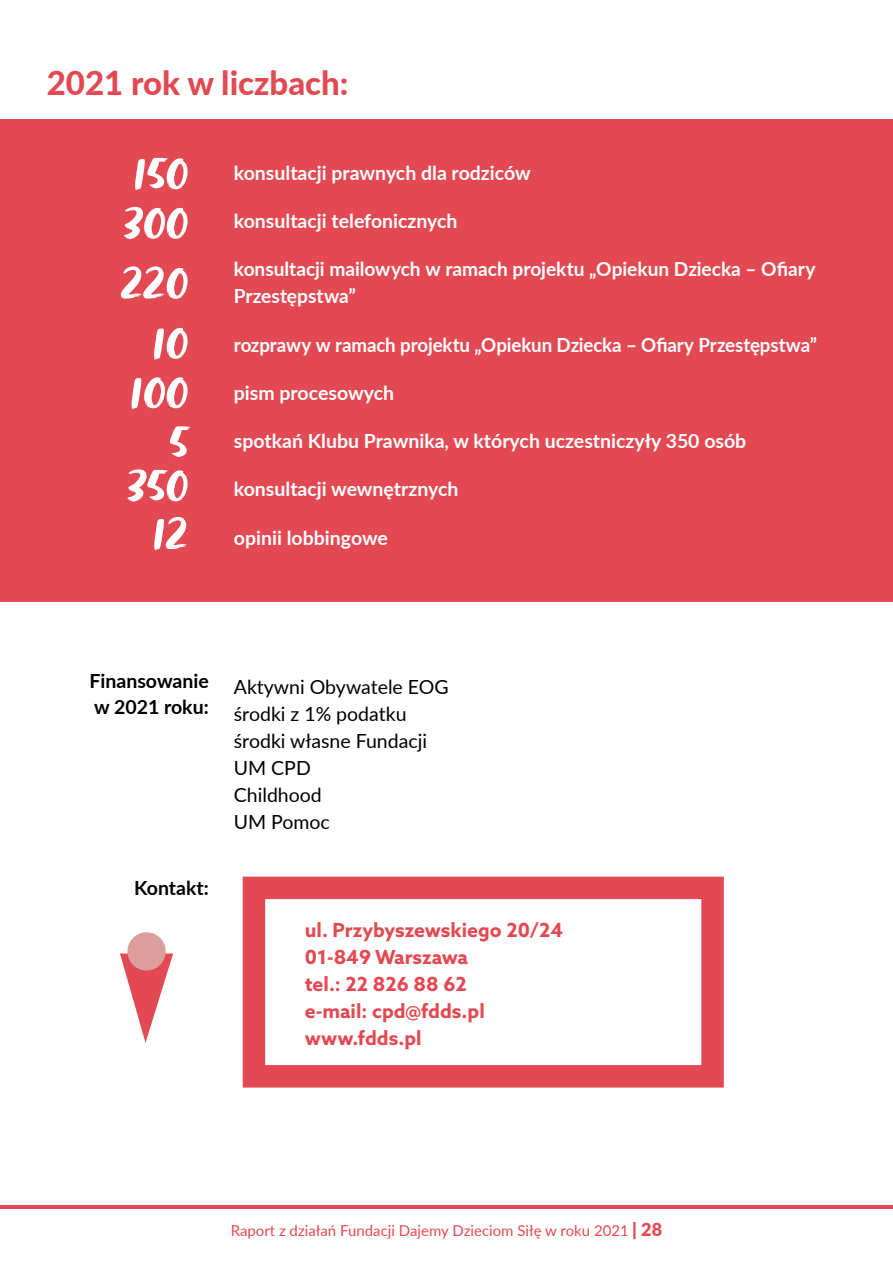
<style>
.page{position:relative;width:893px;height:1263px;background:#fff}
.page>*{position:absolute;margin:0;border:0;box-sizing:border-box;transform-origin:0 0}
.t1{font:57px/49.5px "Zooja Pro";color:#fff;text-align:center}
.t2{font:800 33px "Lato";color:#e34952}
.t3{font:700 19.5px/27px "Lato";color:#fff}
.t4{font:700 19.5px/27px "Azo Sans";color:#e34952}
.t5{font:19.5px/27px "Lato";color:#000}
.t6{font:700 19.5px "Lato";color:#fff;scale:.96 1}
.t7{font:700 19.5px/26.2px "Lato";color:#000}
.t8{font:900 18px "Lato";color:#e34952}
.t9{font:15px "Lato";color:#e34952}
.s1{font-family:"Azo Sans";font-weight:400;font-size:19.5px;color:#fff}
</style>
<div class="page">
<hr style="left:0;top:1205px;width:893px;height:4px;background:#e34952">
<div style="left:0;top:119px;width:893px;height:483px;background:#e34952"></div>
<svg style="left:120px;top:953px;width:53px;height:90px"></svg>
<div style="left:127px;top:932px;width:39px;height:38px;background:#dc9e9b;border-radius:50%"></div>
<div style="left:243px;top:877px;width:481px;height:210px;border:22px solid #e34952"></div>
<h2 class="t2" style="left:47px;top:58px;width:303px">2021 rok w liczbach:</h2>
<h1 class="t1" style="left:123px;top:153px;width:67px;text-align:left">150<br>300</h1>
<h1 class="t1" style="left:121px;top:257px;width:69px;line-height:60px">220<br>10</h1>
<h1 class="t1" style="left:129px;top:372px;width:60px;text-align:right">100<br>5</h1>
<h1 class="t1" style="left:126px;top:466px;width:63px;line-height:48px">350<br>12</h1>
<p class="t3" style="left:234px;top:158px;width:298px">konsultacji prawnych dla rodziców</p>
<p class="t3" style="left:234px;top:207px;width:225px">konsultacji telefonicznych</p>
<p class="t3" style="left:234px;top:255px;width:583px">konsultacji mailowych w ramach projektu „Opiekun Dziecka – Ofiary<br>Przestępstwa”</p>
<p class="t6" style="left:234px;top:330px;width:609px">rozprawy w ramach projektu „Opiekun Dziecka – Ofiary Przestępstwa”</p>
<p class="t3" style="left:234px;top:378px;width:162px">pism procesowych</p>
<p class="t3" style="left:234px;top:427px;width:514px">spotkań Klubu Prawnika, w których uczestniczyły 350 osób</p>
<p class="t3" style="left:234px;top:475px;width:226px">konsultacji wewnętrznych</p>
<p class="t3" style="left:234px;top:523px;width:156px">opinii lobbingowe</p>
<p class="t7" style="left:90px;top:666px;width:121px">Finansowanie w 2021 roku:</p>
<p class="t7" style="left:134px;top:874px;width:76px">Kontakt:</p>
<p class="t5" style="left:234px;top:672px;width:216px">Aktywni Obywatele EOG środki z 1% podatku środki własne Fundacji<br>UM CPD<br>Childhood<br>UM Pomoc</p>
<p class="t4" style="left:305px;top:916px;width:260px">ul. Przybyszewskiego 20/24<br>01-849 Warszawa<br>tel.: 22 826 88 62<br>e-mail: cpd@fdds.pl www.fdds.pl</p>
<p class="t8" style="left:603px;top:1216px;width:60px"><span class="s1">11</span> | 28</p>
<p class="t9" style="left:231px;top:1219px;width:400px">Raport z działań Fundacji Dajemy Dzieciom Siłę w roku 2021</p>
</div>
